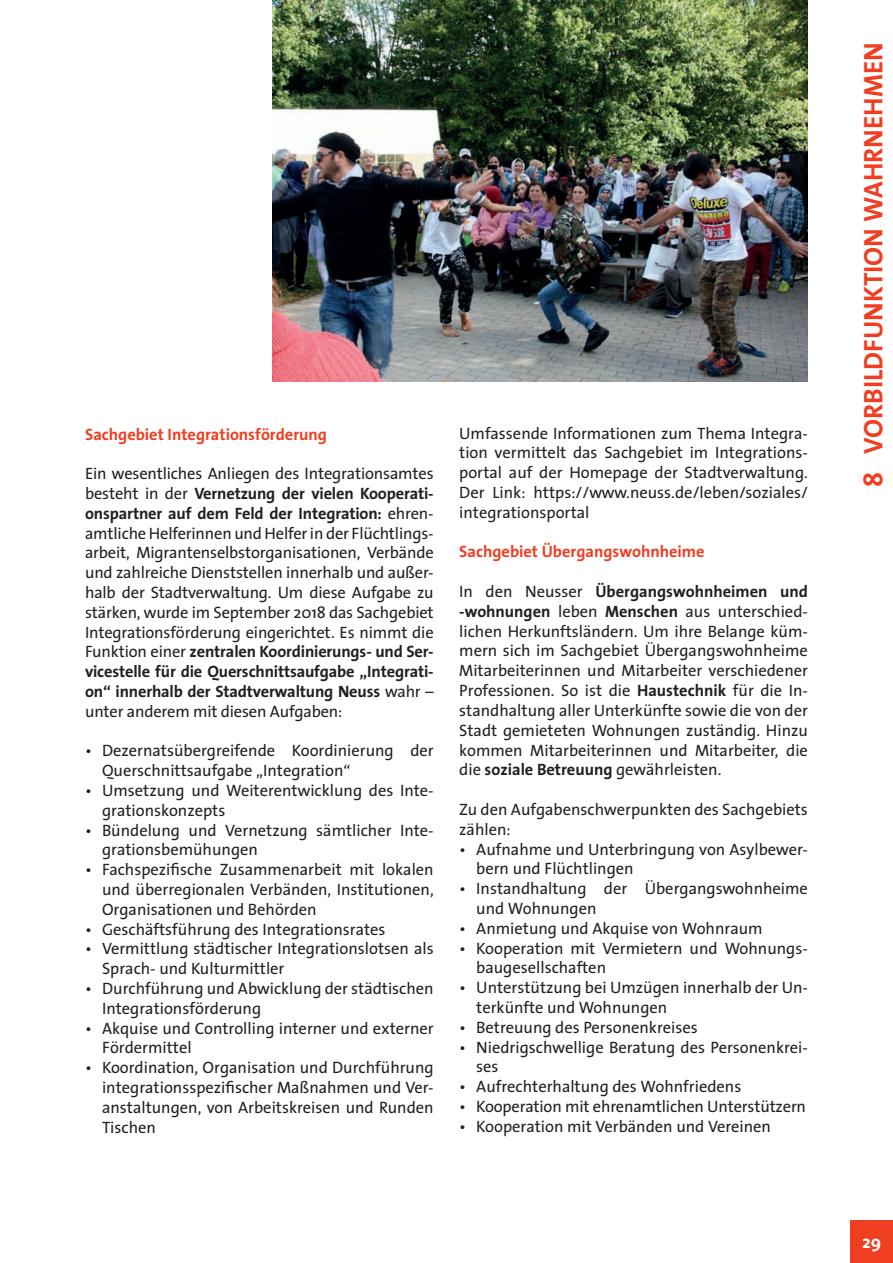
<style>
.page{position:relative;width:893px;height:1263px;background:#fff}
.page>*{position:absolute;margin:0;border:0;box-sizing:border-box;transform-origin:0 0}
.t1{font:700 27px "Thesis Sans";color:#ef3e22}
.t2{font:700 18px "Thesis Sans";color:#fff}
.t3{font:16.5px/19.8px "Thesis Sans";color:#231f20}
.t4{font:700 16.5px "Thesis Sans";color:#ef3e22}
.s1{font-weight:700}
</style>
<div class="page">
<img style="left:272px;top:0;width:536px;height:381px">
<div style="left:850px;top:1220px;width:43px;height:43px;background:#ef3e22"></div>
<p class="t4" style="left:85px;top:425px;width:243px">Sachgebiet Integrationsförderung</p>
<p class="t3" style="left:85px;top:465px;width:350px;text-align:justify">Ein wesentliches Anliegen des Integrationsamtes besteht in der <span class="s1">Vernetzung der vielen Kooperati&shy;onspartner auf dem Feld der Integration:</span> ehren&shy;amtliche Helferinnen und Helfer in der Flüchtlings&shy;arbeit, Migrantenselbstorganisationen, Verbände und zahlreiche Dienststellen innerhalb und außer&shy;halb der Stadtverwaltung. Um diese Aufgabe zu stärken, wurde im September 2018 das Sachgebiet Integrationsförderung eingerichtet. Es nimmt die Funktion einer <span class="s1">zentralen Koordinierungs- und Ser&shy;vicestelle für die Querschnittsaufgabe „Integrati&shy;on“ innerhalb der Stadtverwaltung Neuss</span> wahr – unter anderem mit diesen Aufgaben:</p>
<p class="t3" style="left:102px;top:742px;width:333px;text-indent:-17px">• Dezernatsübergreifende Koordinierung der<br>Querschnittsaufgabe „Integration“</p>
<p class="t3" style="left:102px;top:781px;width:333px;text-indent:-17px">• Umsetzung und Weiterentwicklung des Inte&shy;grationskonzepts</p>
<p class="t3" style="left:102px;top:821px;width:333px;text-indent:-17px">• Bündelung und Vernetzung sämtlicher Inte&shy;grationsbemühungen</p>
<p class="t3" style="left:102px;top:861px;width:333px;text-align:justify;text-indent:-17px">• Fachspezifische Zusammenarbeit mit lokalen und überregionalen Verbänden, Institutionen, Organisationen und Behörden</p>
<p class="t3" style="left:85px;top:920px;width:302px">• Geschäftsführung des Integrationsrates</p>
<p class="t3" style="left:102px;top:940px;width:333px;text-indent:-17px">• Vermittlung städtischer Integrationslotsen als<br>Sprach- und Kulturmittler</p>
<p class="t3" style="left:102px;top:979px;width:333px;text-indent:-17px">• Durchführung und Abwicklung der städtischen<br>Integrationsförderung</p>
<p class="t3" style="left:102px;top:1019px;width:333px;text-indent:-17px">• Akquise und Controlling interner und externer<br>Fördermittel</p>
<p class="t3" style="left:102px;top:1059px;width:333px;text-align:justify;text-indent:-17px">• Koordination, Organisation und Durchführung integrationsspezifischer Maßnahmen und Ver&shy;anstaltungen, von Arbeitskreisen und Runden Tischen</p>
<p class="t3" style="left:459px;top:424px;width:350px;text-align:justify">Umfassende Informationen zum Thema Integra&shy;tion vermittelt das Sachgebiet im Integrations&shy;portal auf der Homepage der Stadtverwaltung.<br>Der Link: https://www.neuss.de/leben/soziales/ integrationsportal</p>
<p class="t4" style="left:459px;top:543px;width:247px">Sachgebiet Übergangswohnheime</p>
<p class="t3" style="left:459px;top:582px;width:350px;text-align:justify">In den Neusser <span class="s1">Übergangswohnheimen und -wohnungen</span> leben <span class="s1">Menschen</span> aus unterschied&shy;lichen Herkunftsländern. Um ihre Belange küm&shy;mern sich im Sachgebiet Übergangswohnheime Mitarbeiterinnen und Mitarbeiter verschiedener Professionen. So ist die <span class="s1">Haustechnik</span> für die In&shy;standhaltung aller Unterkünfte sowie die von der Stadt gemieteten Wohnungen zuständig. Hinzu kommen Mitarbeiterinnen und Mitarbeiter, die die <span class="s1">soziale Betreuung</span> gewährleisten.</p>
<p class="t3" style="left:459px;top:800px;width:350px">Zu den Aufgabenschwerpunkten des Sachgebiets zählen:</p>
<p class="t3" style="left:476px;top:840px;width:333px;text-indent:-17px">• Aufnahme und Unterbringung von Asylbewer&shy;bern und Flüchtlingen</p>
<p class="t3" style="left:476px;top:879px;width:333px;text-indent:-17px">• Instandhaltung der Übergangswohnheime und Wohnungen</p>
<p class="t3" style="left:459px;top:919px;width:305px">• Anmietung und Akquise von Wohnraum</p>
<p class="t3" style="left:476px;top:939px;width:333px;text-indent:-17px">• Kooperation mit Vermietern und Wohnungs&shy;baugesellschaften</p>
<p class="t3" style="left:476px;top:978px;width:333px;text-indent:-17px">• Unterstützung bei Umzügen innerhalb der Un&shy;terkünfte und Wohnungen</p>
<p class="t3" style="left:459px;top:1018px;width:240px">• Betreuung des Personenkreises</p>
<p class="t3" style="left:476px;top:1038px;width:333px;text-indent:-17px">• Niedrigschwellige Beratung des Personenkrei&shy;ses</p>
<p class="t3" style="left:459px;top:1077px;width:284px">• Aufrechterhaltung des Wohnfriedens</p>
<p class="t3" style="left:459px;top:1097px;width:348px">• Kooperation mit ehrenamtlichen Unterstützern</p>
<p class="t3" style="left:459px;top:1117px;width:313px">• Kooperation mit Verbänden und Vereinen</p>
<h1 class="t1" style="left:858px;top:487px;width:446px;rotate:-90deg">8 VORBILDFUNKTION WAHRNEHMEN</h1>
<p class="t2" style="left:862px;top:1232px;width:21px">29</p>
</div>
